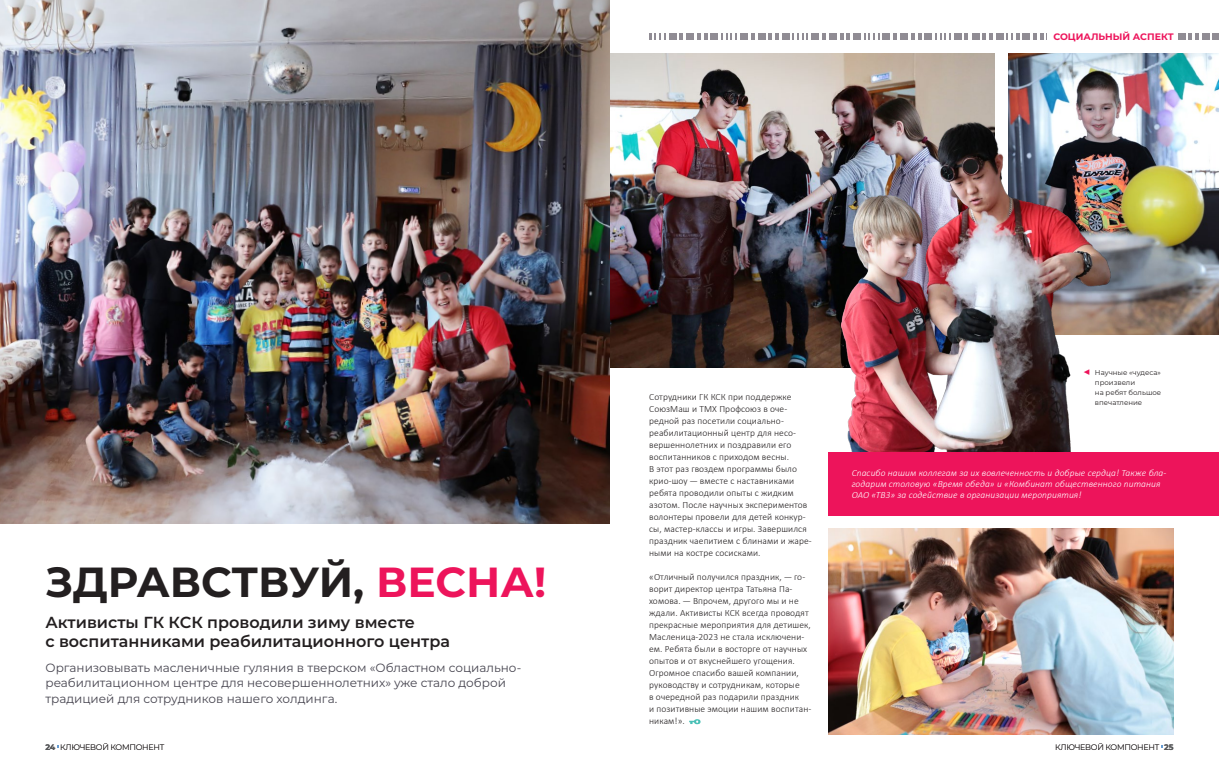
<style>
.page{position:relative;width:1219px;height:766px;background:#fff}
.page>*{position:absolute;margin:0;border:0;box-sizing:border-box;transform-origin:0 0}
.t1{font:700 42px "Montserrat";color:#231f20}
.t2{font:600 16px/19px "Montserrat";color:#231f20}
.t3{font:300 13px "Montserrat";color:#ed145b}
.t4{font:12px/15px "Montserrat";color:#46444f}
.t5{font:300 9.5px/12px "Calibri";letter-spacing:.01em;color:#231f20}
.t6{font:italic 300 9.5px/11px "Calibri";letter-spacing:.01em;color:#fff}
.t7{font:700 9.4px "Montserrat";color:#ed145b}
.t8{font:300 8px "Montserrat";letter-spacing:-.03em;color:#231f20}
.t9{font:7px/10px "Montserrat";color:#231f20}
.s1{color:#ed145b}
.s2{font-weight:700;color:#58595b}
</style>
<div class="page">
<img style="left:1123px;top:54px;width:96px;height:280px">
<img style="left:609px;top:54px;width:193px;height:314px">
<img style="left:802px;top:54px;width:321px;height:440px">
<img style="left:0;top:0;width:609px;height:523px">
<div style="left:1178px;top:33px;width:8px;height:7px;background:#908c94"></div>
<div style="left:1202px;top:33px;width:8px;height:7px;background:#908c94"></div>
<svg style="left:1188px;top:33px;width:11px;height:7px"></svg>
<div style="left:1212px;top:33px;width:7px;height:7px;background:#908c94"></div>
<div style="left:972px;top:33px;width:7px;height:7px;background:#908c94"></div>
<div style="left:996px;top:33px;width:7px;height:7px;background:#908c94"></div>
<svg style="left:982px;top:33px;width:11px;height:7px"></svg>
<svg style="left:1006px;top:33px;width:13px;height:7px"></svg>
<div style="left:900px;top:33px;width:8px;height:7px;background:#908c94"></div>
<div style="left:924px;top:33px;width:8px;height:7px;background:#908c94"></div>
<div style="left:954px;top:33px;width:8px;height:7px;background:#908c94"></div>
<svg style="left:911px;top:33px;width:11px;height:7px"></svg>
<svg style="left:964px;top:33px;width:4px;height:7px"></svg>
<svg style="left:935px;top:33px;width:16px;height:7px"></svg>
<div style="left:1022px;top:33px;width:8px;height:7px;background:#908c94"></div>
<svg style="left:1033px;top:33px;width:11px;height:7px"></svg>
<div style="left:829px;top:33px;width:8px;height:7px;background:#908c94"></div>
<div style="left:853px;top:33px;width:8px;height:7px;background:#908c94"></div>
<div style="left:882px;top:33px;width:8px;height:7px;background:#908c94"></div>
<svg style="left:840px;top:33px;width:10px;height:7px"></svg>
<svg style="left:893px;top:33px;width:4px;height:7px"></svg>
<svg style="left:864px;top:33px;width:16px;height:7px"></svg>
<div style="left:758px;top:33px;width:8px;height:7px;background:#908c94"></div>
<div style="left:782px;top:33px;width:8px;height:7px;background:#908c94"></div>
<div style="left:811px;top:33px;width:8px;height:7px;background:#908c94"></div>
<svg style="left:768px;top:33px;width:11px;height:7px"></svg>
<svg style="left:822px;top:33px;width:4px;height:7px"></svg>
<svg style="left:792px;top:33px;width:16px;height:7px"></svg>
<div style="left:686px;top:33px;width:8px;height:7px;background:#908c94"></div>
<div style="left:710px;top:33px;width:8px;height:7px;background:#908c94"></div>
<div style="left:740px;top:33px;width:8px;height:7px;background:#908c94"></div>
<svg style="left:697px;top:33px;width:11px;height:7px"></svg>
<svg style="left:751px;top:33px;width:3px;height:7px"></svg>
<svg style="left:721px;top:33px;width:16px;height:7px"></svg>
<div style="left:669px;top:33px;width:7px;height:7px;background:#908c94"></div>
<svg style="left:679px;top:33px;width:4px;height:7px"></svg>
<svg style="left:649px;top:33px;width:17px;height:7px"></svg>
<img style="left:829px;top:528px;width:345px;height:206px">
<div style="left:829px;top:452px;width:390px;height:64px;background:#ed145b"></div>
<svg style="left:689px;top:719px;width:11px;height:5px"></svg>
<p class="t7" style="left:1053px;top:29px;width:122px">СОЦИАЛЬНЫЙ АСПЕКТ</p>
<h1 class="t1" style="left:45px;top:551px;width:502px">ЗДРАВСТВУЙ, <span class="s1">ВЕСНА!</span></h1>
<h2 class="t2" style="left:45px;top:612px;width:406px">Активисты ГК КСК проводили зиму вместе<br>с воспитанниками реабилитационного центра</h2>
<p class="t4" style="left:45px;top:660px;width:477px">Организовывать масленичные гуляния в тверском «Областном социально&shy;реабилитационном центре для несовершеннолетних» уже стало доброй традицией для сотрудников нашего холдинга.</p>
<p class="t5" style="left:649px;top:390px;width:164px">Сотрудники ГК КСК при поддержке СоюзМаш и ТМХ Профсоюз в оче&shy;редной раз посетили социально-- реабилитационный центр для несо&shy;вершеннолетних и поздравили его воспитанников с приходом весны.<br>В этот раз гвоздем программы было крио-шоу — вместе с наставниками ребята проводили опыты с жидким азотом. После научных экспериментов волонтеры провели для детей конкур&shy;сы, мастер--классы и игры. Завершился праздник чаепитием с блинами и жаре&shy;ными на костре сосисками.</p>
<p class="t5" style="left:649px;top:570px;width:164px">«Отличный получился праздник, — го&shy;ворит директор центра Татьяна Па&shy;хомова. — Впрочем, другого мы и не ждали. Активисты КСК всегда проводят прекрасные мероприятия для детишек, Масленица‑2023 не стала исключени&shy;ем. Ребята были в восторге от научных опытов и от вкуснейшего угощения.<br>Огромное спасибо вашей компании, руководству и сотрудникам, которые<br>в очередной раз подарили праздник<br>и позитивные эмоции нашим воспитан&shy;никам!».</p>
<h3 class="t3" style="left:1077px;top:375px;width:9px;rotate:-90deg">▲</h3>
<p class="t9" style="left:1095px;top:367px;width:68px">Научные «чудеса» произвели<br>на ребят большое впечатление</p>
<p class="t6" style="left:852px;top:467px;width:316px">Спасибо нашим коллегам за их вовлеченность и добрые сердца! Также бла&shy;годарим столовую «Время обеда» и «Комбинат общественного питания<br>ОАО «ТВЗ» за содействие в организации мероприятия!</p>
<p class="t8" style="left:45px;top:741px;width:120px"><span class="s2">24</span> КЛЮЧЕВОЙ КОМПОНЕНТ</p>
<p class="t8" style="left:1055px;top:741px;width:120px">КЛЮЧЕВОЙ КОМПОНЕНТ <span class="s2">25</span></p>
</div>
